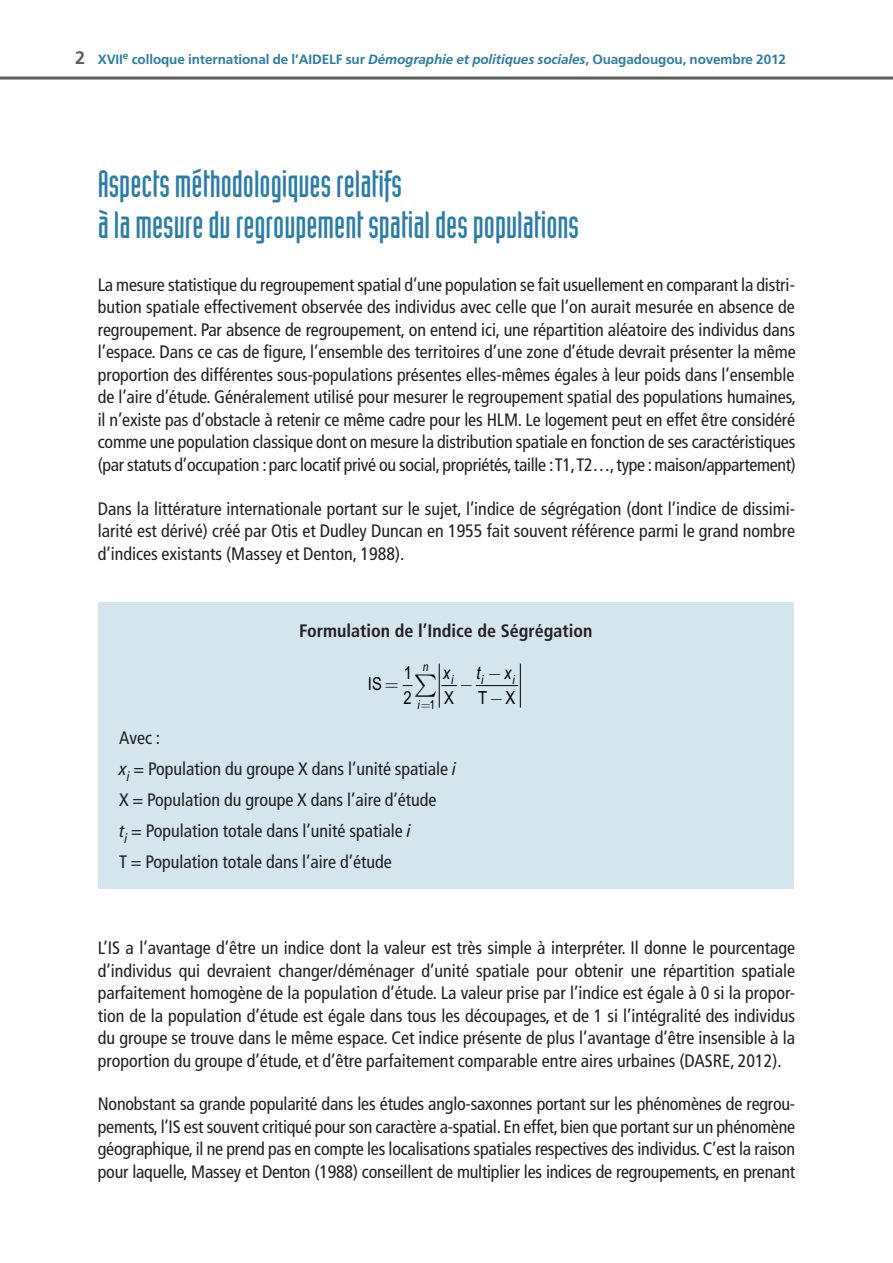
<style>
.page{position:relative;width:893px;height:1263px;background:#fff}
.page>*{position:absolute;margin:0;border:0;box-sizing:border-box;transform-origin:0 0}
.T1{font:37.5px/41.2px "Industria Solid";color:#2a7da6}
.Texte_courant{font:condensed 18px/22.5px "Frutiger LT Std";letter-spacing:-.01em;color:#231f20;text-align:justify}
.Encadré_Texte{font:condensed 18px "Frutiger LT Std";color:#231f20}
.Encadré_Titre{font:700 condensed 18px "Frutiger LT Std";color:#231f20}
.t1{font:18px/25.2px "Arial Narrow";color:#000}
.t2{font:italic 18px "Arial Narrow";color:#000}
.Folio{font:700 13.5px "Frutiger LT Std";letter-spacing:-.01em;color:#2a7da6}
.t3{font:italic 12.6px "Arial Narrow";color:#000}
.s1{font-size:18px;color:#5d5d5d}
.s2{font-style:italic}
.s3{font-family:"Frutiger LT Com";font-style:italic}
</style>
<div class="page">
<hr style="left:0;top:77px;width:893px;height:3px;background:#5d5d5d">
<div style="left:98px;top:602px;width:696px;height:287px;background:#d4e5ed"></div>
<hr style="left:476px;top:685px;width:42px;height:1px;background:#000">
<hr style="left:439px;top:664px;width:1px;height:44px;background:#000">
<hr style="left:520px;top:664px;width:1px;height:44px;background:#000">
<svg style="left:402px;top:674px;width:55px;height:23px"></svg>
<p class="Folio" style="left:75px;top:51px;width:712px"><span class="s1">2</span> XVII<sup>e</sup> colloque international de l’AIDELF sur <span class="s2">Démographie et politiques sociales</span>, Ouagadougou, novembre 2012</p>
<p class="T1" style="left:98px;top:163px;width:483px">Aspects méthodologiques relatifs<br>à la mesure du regroupement spatial des populations</p>
<p class="Texte_courant" style="left:98px;top:273px;width:700px">La mesure statistique du regroupement spatial d’une population se fait usuellement en comparant la distri&shy;bution spatiale effectivement observée des individus avec celle que l’on aurait mesurée en absence de regroupement. Par absence de regroupement, on entend ici, une répartition aléatoire des individus dans l’espace. Dans ce cas de figure, l’ensemble des territoires d’une zone d’étude devrait présenter la même proportion des différentes sous-populations présentes elles-mêmes égales à leur poids dans l’ensemble de l’aire d’étude. Généralement utilisé pour mesurer le regroupement spatial des populations humaines, il n’existe pas d’obstacle à retenir ce même cadre pour les HLM. Le logement peut en effet être considéré comme une population classique dont on mesure la distribution spatiale en fonction de ses caractéristiques (par statuts d’occupation : parc locatif privé ou social, propriétés, taille : T1, T2…, type : maison/appartement)</p>
<p class="Texte_courant" style="left:98px;top:497px;width:699px">Dans la littérature internationale portant sur le sujet, l’indice de ségrégation (dont l’indice de dissimi&shy;larité est dérivé) créé par Otis et Dudley Duncan en 1955 fait souvent référence parmi le grand nombre d’indices existants (Massey et Denton, 1988).</p>
<p class="Encadré_Titre" style="left:299px;top:620px;width:295px">Formulation de l’Indice de Ségrégation</p>
<p class="t1" style="left:368px;top:670px;width:16px">IS</p>
<p class="t1" style="left:444px;top:684px;width:11px">X</p>
<p class="t1" style="left:478px;top:684px;width:39px">T X</p>
<p class="t3" style="left:423px;top:658px;width:7px">n</p>
<p class="t1" style="left:404px;top:659px;width:33px">1<br>2 <sub>1</sub></p>
<p class="t2" style="left:443px;top:660px;width:9px">x</p>
<p class="t2" style="left:476px;top:660px;width:37px">t −x</p>
<p class="t3" style="left:451px;top:670px;width:4px">i</p>
<p class="t3" style="left:481px;top:670px;width:4px">i</p>
<p class="t3" style="left:513px;top:670px;width:4px">i</p>
<p class="t3" style="left:418px;top:696px;width:4px">i</p>
<p class="Encadré_Texte" style="left:119px;top:727px;width:43px">Avec :</p>
<p class="Encadré_Texte" style="left:119px;top:758px;width:339px"><span class="s3">x</span><sub>i</sub> = Population du groupe X dans l’unité spatiale <span class="s3">i</span></p>
<p class="Encadré_Texte" style="left:119px;top:789px;width:319px">X = Population du groupe X dans l’aire d’étude</p>
<p class="Encadré_Texte" style="left:119px;top:820px;width:293px"><span class="s3">t</span><sub>i</sub> = Population totale dans l’unité spatiale <span class="s3">i</span></p>
<p class="Encadré_Texte" style="left:119px;top:851px;width:274px">T = Population totale dans l’aire d’étude</p>
<p class="Texte_courant" style="left:98px;top:937px;width:699px">L’IS a l’avantage d’être un indice dont la valeur est très simple à interpréter. Il donne le pourcentage d’individus qui devraient changer/déménager d’unité spatiale pour obtenir une répartition spatiale parfaitement homogène de la population d’étude. La valeur prise par l’indice est égale à 0 si la propor&shy;tion de la population d’étude est égale dans tous les découpages, et de 1 si l’intégralité des individus du groupe se trouve dans le même espace. Cet indice présente de plus l’avantage d’être insensible à la proportion du groupe d’étude, et d’être parfaitement comparable entre aires urbaines (DASRE, 2012).</p>
<p class="Texte_courant" style="left:98px;top:1093px;width:699px">Nonobstant sa grande popularité dans les études anglo-saxonnes portant sur les phénomènes de regrou&shy;pements, l’IS est souvent critiqué pour son caractère a-spatial. En effet, bien que portant sur un phénomène géographique, il ne prend pas en compte les localisations spatiales respectives des individus. C’est la raison pour laquelle, Massey et Denton (1988) conseillent de multiplier les indices de regroupements, en prenant</p>
</div>
